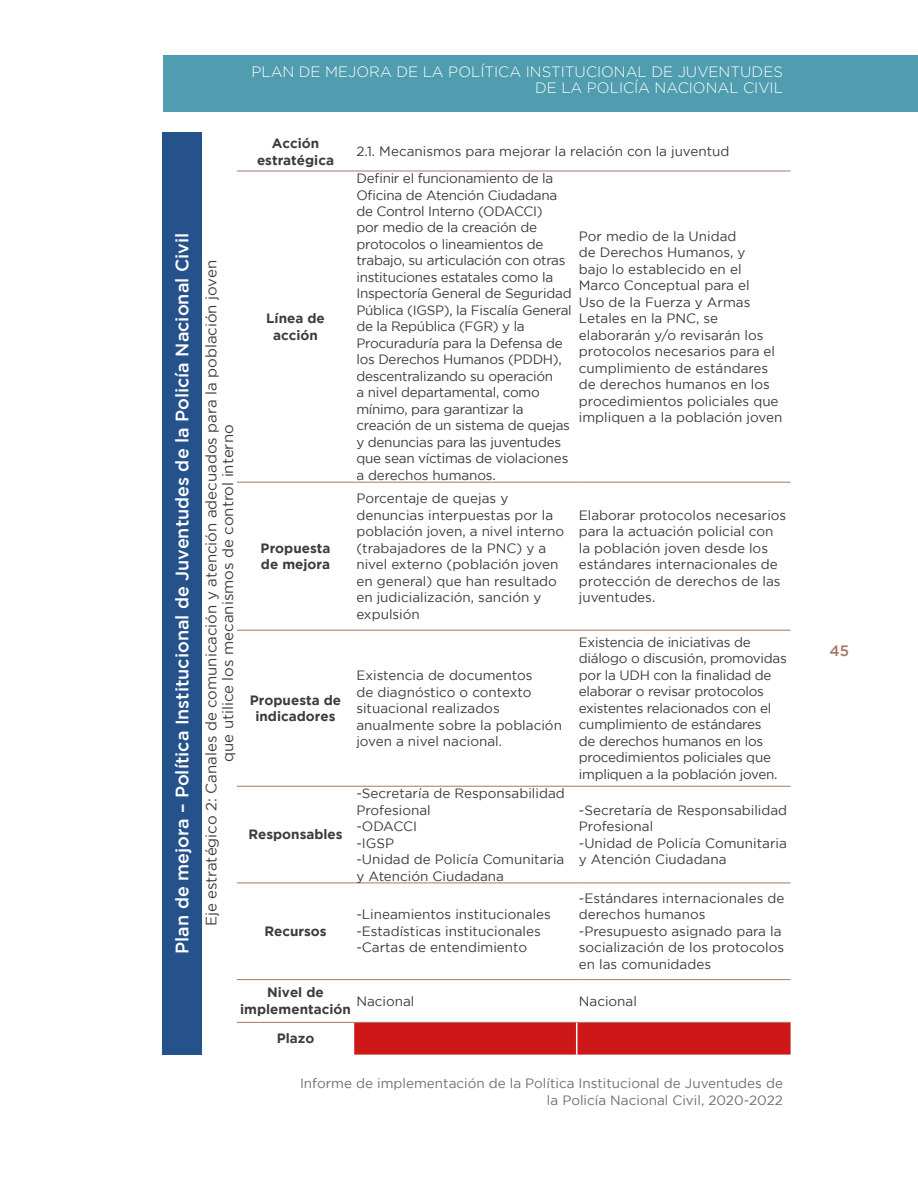
<style>
.page{position:relative;width:918px;height:1188px;background:#fff}
.page>*{position:absolute;margin:0;border:0;box-sizing:border-box;transform-origin:0 0}
.t1{font:500 18px "Gotham";color:#fff}
.t2{font:15px/16.5px "Gotham";color:#3c3c3b;text-align:center}
.t3{font:300 15px/16.5px "Gotham";color:#fff;text-align:right}
.t4{font:500 15px "Gotham";color:#a67766}
.t5{font:13.5px/16.5px "Gotham";color:#3c3c3b}
.t6{font:13.5px/16.5px "Gotham";letter-spacing:-.02em;color:#3c3c3b}
.t7{font:700 13.5px/16.5px "Gotham";color:#3c3c3b;text-align:center}
.t8{font:13.5px/16.5px "Gotham";color:#706f6f;text-align:right}
</style>
<div class="page">
<div style="left:164px;top:55px;width:754px;height:57px;background:#509daf"></div>
<div style="left:162px;top:132px;width:40px;height:923px;background:#26528c"></div>
<div style="left:354px;top:1023px;width:437px;height:32px;background:#cd1719"></div>
<hr style="left:237px;top:171px;width:117px;height:1px;background:#a67766">
<hr style="left:354px;top:171px;width:223px;height:1px;background:#a67766">
<hr style="left:577px;top:171px;width:214px;height:1px;background:#a67766">
<hr style="left:237px;top:482px;width:117px;height:1px;background:#a67766">
<hr style="left:354px;top:482px;width:223px;height:1px;background:#a67766">
<hr style="left:577px;top:482px;width:214px;height:1px;background:#a67766">
<hr style="left:237px;top:630px;width:117px;height:1px;background:#a67766">
<hr style="left:354px;top:630px;width:223px;height:1px;background:#a67766">
<hr style="left:577px;top:630px;width:214px;height:1px;background:#a67766">
<hr style="left:237px;top:786px;width:117px;height:1px;background:#a67766">
<hr style="left:354px;top:786px;width:223px;height:1px;background:#a67766">
<hr style="left:577px;top:786px;width:214px;height:1px;background:#a67766">
<hr style="left:237px;top:883px;width:117px;height:1px;background:#a67766">
<hr style="left:354px;top:883px;width:223px;height:1px;background:#a67766">
<hr style="left:577px;top:883px;width:214px;height:1px;background:#a67766">
<hr style="left:237px;top:979px;width:117px;height:1px;background:#a67766">
<hr style="left:354px;top:979px;width:223px;height:1px;background:#a67766">
<hr style="left:577px;top:979px;width:214px;height:1px;background:#a67766">
<hr style="left:237px;top:1022px;width:117px;height:1px;background:#a67766">
<hr style="left:354px;top:1022px;width:223px;height:1px;background:#a67766">
<hr style="left:577px;top:1022px;width:214px;height:1px;background:#a67766">
<hr style="left:576px;top:1023px;width:1px;height:32px;background:#fff">
<p class="t3" style="left:251px;top:63px;width:533px">PLAN DE MEJORA DE LA POLÍTICA INSTITUCIONAL DE JUVENTUDES<br>DE LA POLICÍA NACIONAL CIVIL</p>
<h1 class="t1" style="left:172px;top:954px;width:722px;rotate:-90deg">Plan de mejora – Política Institucional de Juventudes de la Policía Nacional Civil</h1>
<p class="t2" style="left:203px;top:926px;width:668px;rotate:-90deg">Eje estratégico 2: Canales de comunicación y atención adecuados para la población joven que utilice los mecanismos de control interno</p>
<p class="t7" style="left:257px;top:135px;width:79px">Acción estratégica</p>
<p class="t5" style="left:356px;top:143px;width:375px">2.1. Mecanismos para mejorar la relación con la juventud</p>
<p class="t7" style="left:266px;top:310px;width:60px">Línea de acción</p>
<p class="t7" style="left:261px;top:539px;width:71px;text-align:left">Propuesta de mejora</p>
<p class="t7" style="left:250px;top:691px;width:93px">Propuesta de indicadores</p>
<p class="t7" style="left:248px;top:826px;width:96px">Responsables</p>
<p class="t7" style="left:264px;top:923px;width:64px">Recursos</p>
<p class="t6" style="left:356px;top:170px;width:217px">Definir el funcionamiento de la<br>Oficina de Atención Ciudadana de Control Interno (ODACCI)<br>por medio de la creación de protocolos o lineamientos de trabajo, su articulación con otras instituciones estatales como la<br>Inspectoría General de Seguridad<br>Pública (IGSP), la Fiscalía General de la República (FGR) y la<br>Procuraduría para la Defensa de los Derechos Humanos (PDDH), descentralizando su operación<br>a nivel departamental, como mínimo, para garantizar la creación de un sistema de quejas y denuncias para las juventudes que sean víctimas de violaciones a derechos humanos.</p>
<p class="t5" style="left:356px;top:490px;width:209px">Porcentaje de quejas y denuncias interpuestas por la población joven, a nivel interno (trabajadores de la PNC) y a nivel externo (población joven en general) que han resultado en judicialización, sanción y expulsión</p>
<p class="t5" style="left:356px;top:667px;width:207px">Existencia de documentos<br>de diagnóstico o contexto situacional realizados anualmente sobre la población joven a nivel nacional.</p>
<p class="t5" style="left:356px;top:785px;width:210px">-Secretaría de Responsabilidad<br>Profesional<br>-ODACCI<br>-IGSP<br>-Unidad de Policía Comunitaria y Atención Ciudadana</p>
<p class="t5" style="left:356px;top:906px;width:196px">-Lineamientos institucionales -Estadísticas institucionales -Cartas de entendimiento</p>
<p class="t5" style="left:579px;top:227px;width:205px">Por medio de la Unidad<br>de Derechos Humanos, y<br>bajo lo establecido en el<br>Marco Conceptual para el<br>Uso de la Fuerza y Armas<br>Letales en la PNC, se elaborarán y/o revisarán los protocolos necesarios para el cumplimiento de estándares de derechos humanos en los procedimientos policiales que impliquen a la población joven</p>
<p class="t5" style="left:579px;top:507px;width:209px">Elaborar protocolos necesarios para la actuación policial con la población joven desde los estándares internacionales de protección de derechos de las juventudes.</p>
<p class="t6" style="left:579px;top:634px;width:209px">Existencia de iniciativas de diálogo o discusión, promovidas por la UDH con la finalidad de elaborar o revisar protocolos existentes relacionados con el cumplimiento de estándares<br>de derechos humanos en los procedimientos policiales que impliquen a la población joven.</p>
<p class="t5" style="left:579px;top:801px;width:210px">-Secretaría de Responsabilidad<br>Profesional<br>-Unidad de Policía Comunitaria y Atención Ciudadana</p>
<p class="t5" style="left:579px;top:890px;width:207px">-Estándares internacionales de derechos humanos -Presupuesto asignado para la socialización de los protocolos en las comunidades</p>
<p class="t7" style="left:240px;top:984px;width:112px">Nivel de implementación</p>
<p class="t5" style="left:356px;top:992px;width:60px">Nacional</p>
<p class="t5" style="left:579px;top:992px;width:60px">Nacional</p>
<p class="t7" style="left:277px;top:1030px;width:39px">Plazo</p>
<p class="t8" style="left:300px;top:1075px;width:484px">Informe de implementación de la Política Institucional de Juventudes de la Policía Nacional Civil, 2020-2022</p>
<p class="t4" style="left:829px;top:642px;width:21px">45</p>
</div>
